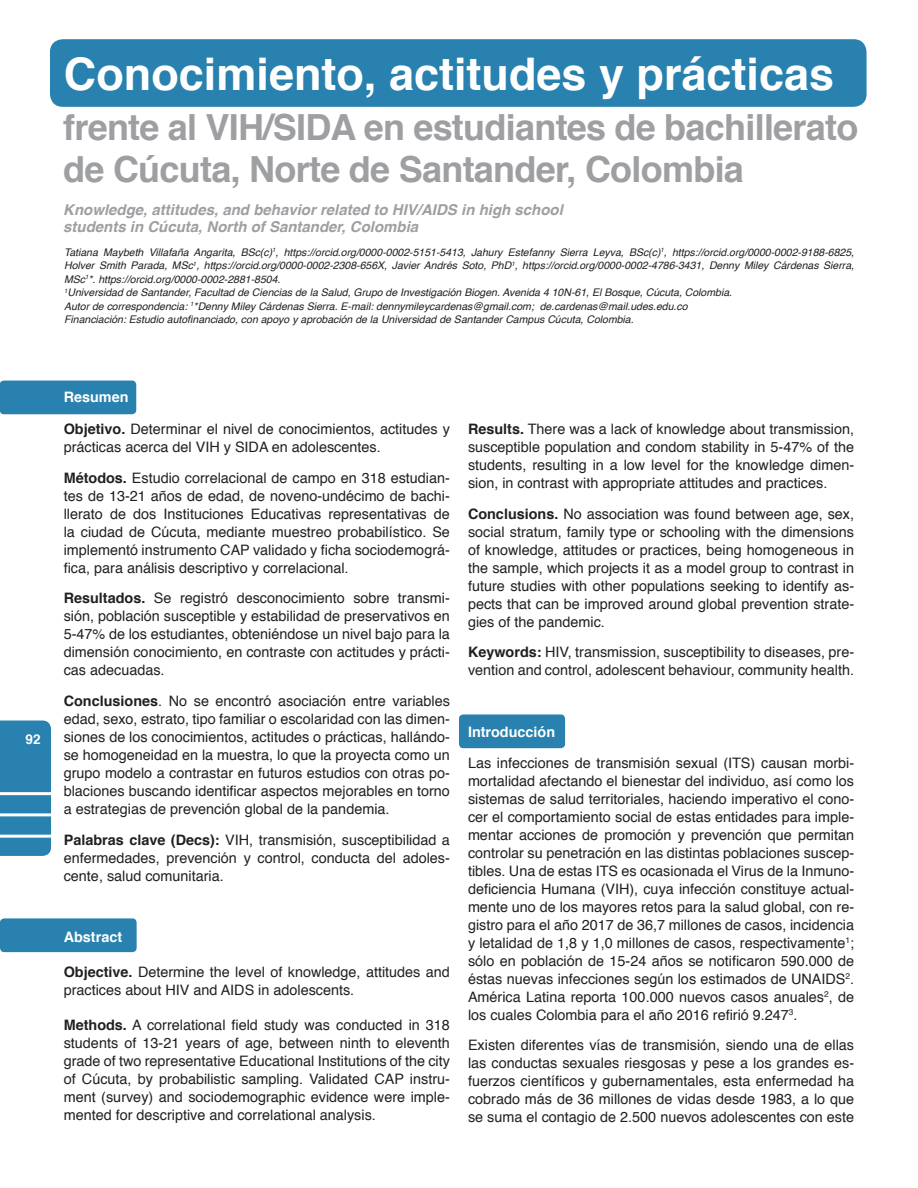
<style>
.page{position:relative;width:918px;height:1188px;background:#fff}
.page>*{position:absolute;margin:0;border:0;box-sizing:border-box;transform-origin:0 0}
.t1{font:700 45px "Helvetica";color:#fff}
.t2{font:700 36px/42px "Helvetica";letter-spacing:-.02em;color:#9d9fa2}
.t3{font:italic 700 15px/16.5px "Helvetica";color:#9d9fa2}
.t4{font:14.4px/18px "Helvetica";color:#231f20;text-align:justify}
.t5{font:700 14.4px "Helvetica";color:#fff}
.t6{font:700 13.5px "Helvetica";color:#fff}
.Párrafo_de_lista{font:italic 10.5px/13.5px "Helvetica";color:#231f20;text-align:justify}
.s1{font-weight:700}
</style>
<div class="page">
<div style="left:0;top:721px;width:51px;height:135px;background:#2881ae"></div>
<hr style="left:0;top:835px;width:51px;height:3px;background:#fff">
<hr style="left:0;top:813px;width:51px;height:3px;background:#fff">
<hr style="left:0;top:792px;width:51px;height:3px;background:#fff">
<div style="left:459px;top:714px;width:106px;height:34px;background:#2881ae;border-radius:4px"></div>
<div style="left:0;top:918px;width:137px;height:34px;background:#2881ae;border-radius:4px"></div>
<div style="left:50px;top:39px;width:817px;height:68px;background:#2881ae;border-radius:13px"></div>
<div style="left:0;top:381px;width:136px;height:33px;background:#2881ae;border-radius:4px"></div>
<p class="t1" style="left:64px;top:38px;width:772px">Conocimiento, actitudes y prácticas</p>
<p class="t2" style="left:63px;top:106px;width:797px">frente al VIH/SIDA en estudiantes de bachillerato de Cúcuta, Norte de Santander, Colombia</p>
<p class="t3" style="left:63px;top:202px;width:501px">Knowledge, attitudes, and behavior related to HIV/AIDS in high school students in Cúcuta, North of Santander, Colombia</p>
<p class="Párrafo_de_lista" style="left:64px;top:246px;width:792px">Tatiana Maybeth Villafaña Angarita, BSc(c)<sup>1</sup>, https://orcid.org/0000-0002-5151-5413, Jahury Estefanny Sierra Leyva, BSc(c)<sup>1</sup>, https://orcid.org/0000-0002-9188-6825, Holver Smith Parada, MSc<sup>1</sup>, https://orcid.org/0000-0002-2308-656X, Javier Andrés Soto, PhD<sup>1</sup>, https://orcid.org/0000-0002-4786-3431, Denny Miley Cárdenas Sierra, MSc<sup>1</sup>*. https://orcid.org/0000-0002-2881-8504.</p>
<p class="Párrafo_de_lista" style="left:64px;top:286px;width:670px"><sup>1</sup>Universidad de Santander, Facultad de Ciencias de la Salud, Grupo de Investigación Biogen. Avenida 4 10N-61, El Bosque, Cúcuta, Colombia.</p>
<p class="Párrafo_de_lista" style="left:64px;top:300px;width:625px">Autor de correspondencia: <sup>1</sup>*Denny Miley Cárdenas Sierra. E-mail: dennymileycardenas@gmail.com; de.cardenas@mail.udes.edu.co</p>
<p class="Párrafo_de_lista" style="left:64px;top:313px;width:571px">Financiación: Estudio autofinanciado, con apoyo y aprobación de la Universidad de Santander Campus Cúcuta, Colombia.</p>
<p class="t6" style="left:26px;top:729px;width:17px">92</p>
<p class="t5" style="left:64px;top:386px;width:66px">Resumen</p>
<p class="t4" style="left:64px;top:420px;width:388px"><span class="s1">Objetivo.</span> Determinar el nivel de conocimientos, actitudes y prácticas acerca del VIH y SIDA en adolescentes.</p>
<p class="t4" style="left:64px;top:469px;width:388px"><span class="s1">Métodos.</span> Estudio correlacional de campo en 318 estudian&shy;tes de 13-21 años de edad, de noveno-undécimo de bachi&shy;llerato de dos Instituciones Educativas representativas de la ciudad de Cúcuta, mediante muestreo probabilístico. Se implementó instrumento CAP validado y ficha sociodemográ&shy;fica, para análisis descriptivo y correlacional.</p>
<p class="t4" style="left:64px;top:590px;width:388px"><span class="s1">Resultados.</span> Se registró desconocimiento sobre transmi&shy;sión, población susceptible y estabilidad de preservativos en 5-47% de los estudiantes, obteniéndose un nivel bajo para la dimensión conocimiento, en contraste con actitudes y prácti&shy;cas adecuadas.</p>
<p class="t4" style="left:64px;top:693px;width:388px"><span class="s1">Conclusiones</span>. No se encontró asociación entre variables edad, sexo, estrato, tipo familiar o escolaridad con las dimen&shy;siones de los conocimientos, actitudes o prácticas, hallándo&shy;se homogeneidad en la muestra, lo que la proyecta como un grupo modelo a contrastar en futuros estudios con otras po&shy;blaciones buscando identificar aspectos mejorables en torno a estrategias de prevención global de la pandemia.</p>
<p class="t4" style="left:64px;top:831px;width:388px"><span class="s1">Palabras clave (Decs):</span> VIH, transmisión, susceptibilidad a enfermedades, prevención y control, conducta del adoles&shy;cente, salud comunitaria.</p>
<p class="t5" style="left:64px;top:926px;width:60px">Abstract</p>
<p class="t4" style="left:64px;top:964px;width:388px"><span class="s1">Objective.</span> Determine the level of knowledge, attitudes and practices about HIV and AIDS in adolescents.</p>
<p class="t4" style="left:64px;top:1017px;width:388px"><span class="s1">Methods.</span> A correlational field study was conducted in 318 students of 13-21 years of age, between ninth to eleventh grade of two representative Educational Institutions of the city of Cúcuta, by probabilistic sampling. Validated CAP instru&shy;ment (survey) and sociodemographic evidence were imple&shy;mented for descriptive and correlational analysis.</p>
<p class="t4" style="left:468px;top:420px;width:388px"><span class="s1">Results.</span> There was a lack of knowledge about transmission, susceptible population and condom stability in 5-47% of the students, resulting in a low level for the knowledge dimen&shy;sion, in contrast with appropriate attitudes and practices.</p>
<p class="t4" style="left:468px;top:505px;width:388px"><span class="s1">Conclusions.</span> No association was found between age, sex, social stratum, family type or schooling with the dimensions of knowledge, attitudes or practices, being homogeneous in the sample, which projects it as a model group to contrast in future studies with other populations seeking to identify as&shy;pects that can be improved around global prevention strate&shy;gies of the pandemic.</p>
<p class="t4" style="left:468px;top:644px;width:388px"><span class="s1">Keywords:</span> HIV, transmission, susceptibility to diseases, pre&shy;vention and control, adolescent behaviour, community health.</p>
<p class="t5" style="left:468px;top:720px;width:89px">Introducción</p>
<p class="t4" style="left:468px;top:754px;width:388px">Las infecciones de transmisión sexual (ITS) causan morbi&shy;mortalidad afectando el bienestar del individuo, así como los sistemas de salud territoriales, haciendo imperativo el cono&shy;cer el comportamiento social de estas entidades para imple&shy;mentar acciones de promoción y prevención que permitan controlar su penetración en las distintas poblaciones suscep&shy;tibles. Una de estas ITS es ocasionada el Virus de la Inmuno&shy;deficiencia Humana (VIH), cuya infección constituye actual&shy;mente uno de los mayores retos para la salud global, con re&shy;gistro para el año 2017 de 36,7 millones de casos, incidencia y letalidad de 1,8 y 1,0 millones de casos, respectivamente<sup>1</sup>; sólo en población de 15-24 años se notificaron 590.000 de éstas nuevas infecciones según los estimados de UNAIDS<sup>2</sup>.<br>América Latina reporta 100.000 nuevos casos anuales<sup>2</sup>, de los cuales Colombia para el año 2016 refirió 9.247<sup>3</sup>.</p>
<p class="t4" style="left:468px;top:1037px;width:388px">Existen diferentes vías de transmisión, siendo una de ellas las conductas sexuales riesgosas y pese a los grandes es&shy;fuerzos científicos y gubernamentales, esta enfermedad ha cobrado más de 36 millones de vidas desde 1983, a lo que se suma el contagio de 2.500 nuevos adolescentes con este</p>
</div>
